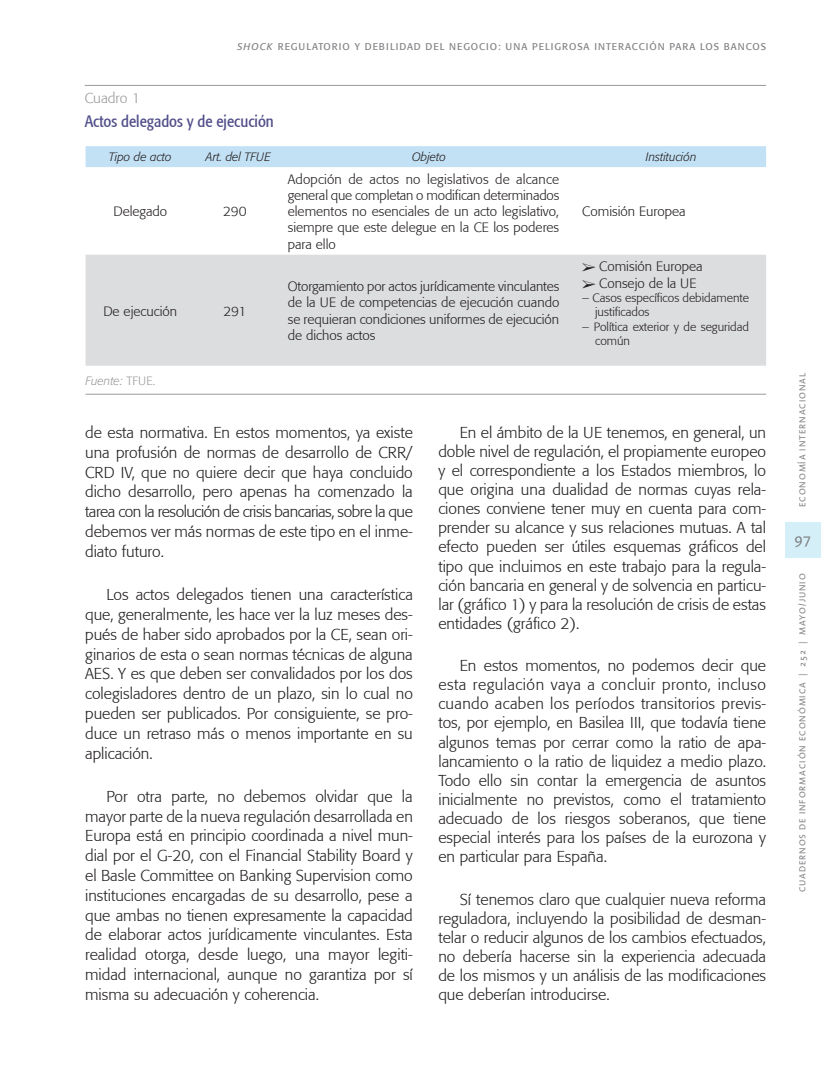
<style>
.page{position:relative;width:830px;height:1085px;background:#fff}
.page>*{position:absolute;margin:0;border:0;box-sizing:border-box;transform-origin:0 0}
._013-Cuadro-Grafico{font:condensed 16.5px "Formata";color:#524f8a}
._006_-_Texto_General{font:300 15.75px/19px "Formata";color:#231f20;text-align:justify}
.t1{font:15px "Linotype Aroma";color:#808285}
._012-Tabla-Cuadro-Gr{font:300 14.25px "Formata";color:#9b9a99}
._016-Tabla-Cuadro__t{font:300 13.5px/16.2px "Formata";color:#231f20;text-align:justify}
._016-Tabla-Cuadro__t-2{font:300 12px/14.4px "Formata";color:#231f20}
._015-Tabla__Encabeza{font:italic 300 12px "Formata";color:#231f20}
._017-Tabla-Cuadro-Gr{font:italic 300 12px "Formata";color:#9b9a99}
._016-Tabla-Cuadro__t-3{font:italic 300 12px "Formata";color:#231f20}
.t2{font:9.75px "Formata";letter-spacing:.1em;color:#808285}
.t3{font:9px "Linotype Aroma";letter-spacing:.1em;color:#808285}
.s1{font-style:italic}
.s2{font-style:normal}
</style>
<div class="page">
<div style="left:784px;top:522px;width:36px;height:36px;background:#d5eff8"></div>
<div style="left:85px;top:146px;width:680px;height:21px;background:#c3e1f5"></div>
<div style="left:85px;top:255px;width:680px;height:110px;background:#dcdddf"></div>
<hr style="left:85px;top:85px;width:680px;height:1px;background:#9b9a99">
<hr style="left:85px;top:394px;width:680px;height:1px;background:#9b9a99">
<svg style="left:582px;top:263px;width:13px;height:9px"></svg>
<svg style="left:582px;top:280px;width:13px;height:8px"></svg>
<p class="t2" style="left:237px;top:40px;width:530px"><span class="s1">SHOCK</span> REGULATORIO Y DEBILIDAD DEL NEGOCIO: UNA PELIGROSA INTERACCIÓN PARA LOS BANCOS</p>
<p class="_012-Tabla-Cuadro-Gr" style="left:85px;top:89px;width:57px">Cuadro 1</p>
<p class="_013-Cuadro-Grafico" style="left:85px;top:111px;width:190px">Actos delegados y de ejecución</p>
<p class="_016-Tabla-Cuadro__t-3" style="left:109px;top:150px;width:64px">Tipo de acto</p>
<p class="_015-Tabla__Encabeza" style="left:206px;top:150px;width:66px">Art. del TFUE</p>
<p class="_015-Tabla__Encabeza" style="left:412px;top:150px;width:35px">Objeto</p>
<p class="_015-Tabla__Encabeza" style="left:645px;top:150px;width:52px">Institución</p>
<p class="_016-Tabla-Cuadro__t" style="left:113px;top:203px;width:55px">Delegado</p>
<p class="_016-Tabla-Cuadro__t" style="left:223px;top:203px;width:25px">290</p>
<p class="_016-Tabla-Cuadro__t" style="left:103px;top:303px;width:75px">De ejecución</p>
<p class="_016-Tabla-Cuadro__t" style="left:223px;top:303px;width:24px">291</p>
<p class="_017-Tabla-Cuadro-Gr" style="left:85px;top:374px;width:71px">Fuente: <span class="s2">TFUE.</span></p>
<p class="_016-Tabla-Cuadro__t" style="left:287px;top:171px;width:273px">Adopción de actos no legislativos de alcance general que completan o modifican determinados elementos no esenciales de un acto legislativo, siempre que este delegue en la CE los poderes para ello</p>
<p class="_016-Tabla-Cuadro__t" style="left:287px;top:278px;width:273px">Otorgamiento por actos jurídicamente vinculantes de la UE de competencias de ejecución cuando se requieran condiciones uniformes de ejecución de dichos actos</p>
<p class="_016-Tabla-Cuadro__t" style="left:582px;top:203px;width:105px">Comisión Europea</p>
<p class="_016-Tabla-Cuadro__t" style="left:599px;top:259px;width:105px">Comisión Europea</p>
<p class="_016-Tabla-Cuadro__t" style="left:599px;top:275px;width:99px">Consejo de la UE</p>
<p class="_016-Tabla-Cuadro__t-2" style="left:594px;top:291px;width:155px;text-indent:-13px">– Casos específicos debidamente justificados</p>
<p class="_016-Tabla-Cuadro__t-2" style="left:594px;top:319px;width:155px;text-indent:-13px">– Política exterior y de seguridad común</p>
<p class="_006_-_Texto_General" style="left:85px;top:422px;width:329px;line-height:19.8px">de esta normativa. En estos momentos, ya existe una profusión de normas de desarrollo de CRR/ CRD IV, que no quiere decir que haya concluido dicho desarrollo, pero apenas ha comenzado la tarea con la resolución de crisis bancarias, sobre la que debemos ver más normas de este tipo en el inme&shy;diato futuro.</p>
<p class="_006_-_Texto_General" style="left:85px;top:584px;width:329px;line-height:19.8px;text-indent:21px">Los actos delegados tienen una característica que, generalmente, les hace ver la luz meses des&shy;pués de haber sido aprobados por la CE, sean ori&shy;ginarios de esta o sean normas técnicas de alguna AES. Y es que deben ser convalidados por los dos colegisladores dentro de un plazo, sin lo cual no pueden ser publicados. Por consiguiente, se pro&shy;duce un retraso más o menos importante en su aplicación.</p>
<p class="_006_-_Texto_General" style="left:85px;top:786px;width:329px;line-height:19.8px;text-indent:21px">Por otra parte, no debemos olvidar que la mayor parte de la nueva regulación desarrollada en Europa está en principio coordinada a nivel mun&shy;dial por el G-20, con el Financial Stability Board y el Basle Committee on Banking Supervision como instituciones encargadas de su desarrollo, pese a que ambas no tienen expresamente la capacidad de elaborar actos jurídicamente vinculantes. Esta realidad otorga, desde luego, una mayor legiti&shy;midad internacional, aunque no garantiza por sí misma su adecuación y coherencia.</p>
<p class="_006_-_Texto_General" style="left:438px;top:423px;width:329px;text-indent:21px">En el ámbito de la UE tenemos, en general, un doble nivel de regulación, el propiamente europeo y el correspondiente a los Estados miembros, lo que origina una dualidad de normas cuyas rela&shy;ciones conviene tener muy en cuenta para com&shy;prender su alcance y sus relaciones mutuas. A tal efecto pueden ser útiles esquemas gráficos del tipo que incluimos en este trabajo para la regula&shy;ción bancaria en general y de solvencia en particu&shy;lar (gráfico 1) y para la resolución de crisis de estas entidades (gráfico 2).</p>
<p class="_006_-_Texto_General" style="left:438px;top:656px;width:329px;text-indent:21px">En estos momentos, no podemos decir que esta regulación vaya a concluir pronto, incluso cuando acaben los períodos transitorios previs&shy;tos, por ejemplo, en Basilea III, que todavía tiene algunos temas por cerrar como la ratio de apa&shy;lancamiento o la ratio de liquidez a medio plazo.<br>Todo ello sin contar la emergencia de asuntos inicialmente no previstos, como el tratamiento adecuado de los riesgos soberanos, que tiene especial interés para los países de la eurozona y en particular para España.</p>
<p class="_006_-_Texto_General" style="left:438px;top:889px;width:329px;text-indent:21px">Sí tenemos claro que cualquier nueva reforma reguladora, incluyendo la posibilidad de desman&shy;telar o reducir algunos de los cambios efectuados, no debería hacerse sin la experiencia adecuada de los mismos y un análisis de las modificaciones que deberían introducirse.</p>
<p class="t3" style="left:796px;top:507px;width:136px;rotate:-90deg">ECONOMÍA INTERNACIONAL</p>
<p class="t1" style="left:794px;top:529px;width:18px">97</p>
<p class="t3" style="left:796px;top:892px;width:320px;rotate:-90deg">CUADERNOS DE INFORMACIÓN ECONÓMICA | 252 | MAYO/JUNIO</p>
</div>
